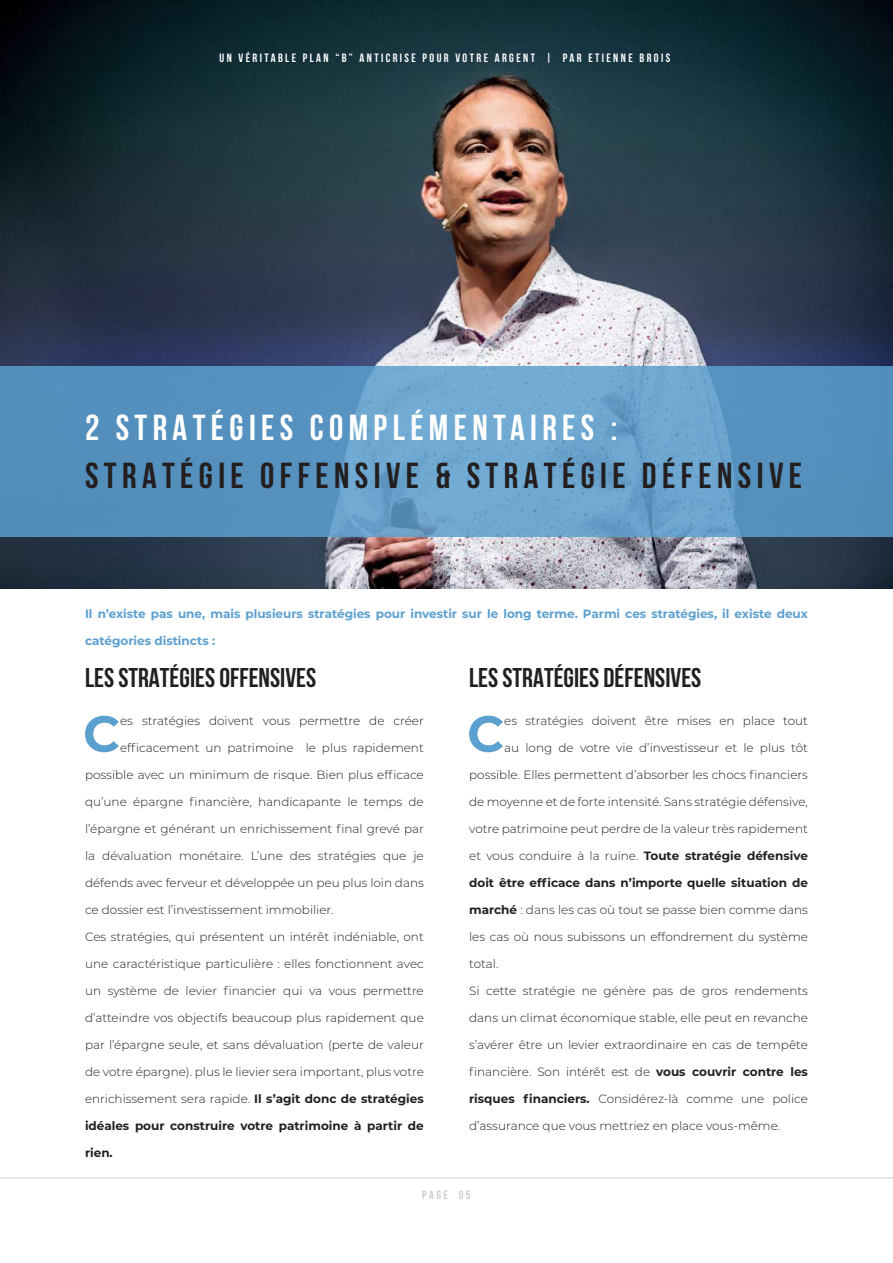
<style>
.page{position:relative;width:893px;height:1263px;background:#fff}
.page>*{position:absolute;margin:0;border:0;box-sizing:border-box;transform-origin:0 0}
.t1{font:700 50.55px "Montserrat";color:#5ca0cf}
.t2{font:700 36px "Bebas Neue";letter-spacing:.15em;color:#231f20}
.t3{font:700 36px "Bebas Neue";letter-spacing:.15em;color:#fff}
.t4{font:700 27px "Bebas Neue";color:#231f20}
.t5{font:300 12px "Montserrat";color:#231f20}
.t6{font:700 12px "Montserrat";color:#5ca0cf}
.t7{font:700 12px "Montserrat";color:#231f20}
.t8{font:700 12px "Bebas Neue";letter-spacing:.2em;color:#fff}
.t9{font:700 12px "Bebas Neue";letter-spacing:.2em;color:#ceccca}
.s1{font-weight:700}
</style>
<div class="page">
<img style="left:0;top:0;width:893px;height:588px">
<svg style="left:0;top:366px;width:893px;height:170px;fill:#5692c0"></svg>
<hr style="left:0;top:1178px;width:893px;height:1px;background:#ceccca">
<p class="t8" style="left:220px;top:51px;width:452px">UN VÉRITABLE PLAN “B” ANTICRISE POUR VOTRE ARGENT | PAR ETIENNE BROIS</p>
<h2 class="t3" style="left:85px;top:408px;width:534px">2 STRATÉGIES COMPLÉMENTAIRES :</h2>
<h2 class="t2" style="left:85px;top:456px;width:719px">STRATÉGIE OFFENSIVE &amp; STRATÉGIE DÉFENSIVE</h2>
<p class="t6" style="left:85px;top:605px;width:724px">Il n’existe pas une, mais plusieurs stratégies pour investir sur le long terme. Parmi ces stratégies, il existe deux</p>
<p class="t6" style="left:85px;top:632px;width:132px">catégories distincts :</p>
<h3 class="t4" style="left:85px;top:662px;width:233px">LES STRATÉGIES OFFENSIVES</h3>
<h3 class="t4" style="left:469px;top:662px;width:234px">LES STRATÉGIES DÉFENSIVES</h3>
<h1 class="t1" style="left:83px;top:697px;width:39px">C</h1>
<p class="t5" style="left:120px;top:712px;width:305px">es stratégies doivent vous permettre de créer</p>
<p class="t5" style="left:120px;top:739px;width:305px">efficacement un patrimoine le plus rapidement</p>
<p class="t5" style="left:85px;top:766px;width:340px">possible avec un minimum de risque. Bien plus efficace</p>
<p class="t5" style="left:85px;top:793px;width:340px">qu’une épargne financière, handicapante le temps de</p>
<p class="t5" style="left:85px;top:820px;width:340px">l’épargne et générant un enrichissement final grevé par</p>
<p class="t5" style="left:85px;top:847px;width:340px">la dévaluation monétaire. L’une des stratégies que je</p>
<p class="t5" style="left:85px;top:874px;width:340px">défends avec ferveur et développée un peu plus loin dans</p>
<p class="t5" style="left:85px;top:901px;width:250px">ce dossier est l’investissement immobilier.</p>
<p class="t5" style="left:85px;top:928px;width:340px">Ces stratégies, qui présentent un intérêt indéniable, ont</p>
<p class="t5" style="left:85px;top:955px;width:340px">une caractéristique particulière : elles fonctionnent avec</p>
<p class="t5" style="left:85px;top:982px;width:340px">un système de levier financier qui va vous permettre</p>
<p class="t5" style="left:85px;top:1009px;width:340px">d’atteindre vos objectifs beaucoup plus rapidement que</p>
<p class="t5" style="left:85px;top:1036px;width:340px">par l’épargne seule, et sans dévaluation (perte de valeur</p>
<p class="t5" style="left:85px;top:1063px;width:340px">de votre épargne). plus le lievier sera important, plus votre</p>
<p class="t5" style="left:85px;top:1090px;width:340px">enrichissement sera rapide. <span class="s1">Il s’agit donc de stratégies</span></p>
<p class="t7" style="left:85px;top:1117px;width:340px">idéales pour construire votre patrimoine à partir de</p>
<p class="t7" style="left:85px;top:1144px;width:29px">rien.</p>
<h1 class="t1" style="left:467px;top:697px;width:39px">C</h1>
<p class="t5" style="left:504px;top:712px;width:305px">es stratégies doivent être mises en place tout</p>
<p class="t5" style="left:504px;top:739px;width:305px">au long de votre vie d’investisseur et le plus tôt</p>
<p class="t5" style="left:469px;top:766px;width:340px">possible. Elles permettent d’absorber les chocs financiers</p>
<p class="t5" style="left:469px;top:793px;width:340px">de moyenne et de forte intensité. Sans stratégie défensive,</p>
<p class="t5" style="left:469px;top:820px;width:340px">votre patrimoine peut perdre de la valeur très rapidement</p>
<p class="t5" style="left:469px;top:847px;width:340px">et vous conduire à la ruine. <span class="s1">Toute stratégie défensive</span></p>
<p class="t7" style="left:469px;top:874px;width:340px">doit être efficace dans n’importe quelle situation de</p>
<p class="t5" style="left:469px;top:901px;width:340px"><span class="s1">marché</span> : dans les cas où tout se passe bien comme dans</p>
<p class="t5" style="left:469px;top:928px;width:340px">les cas où nous subissons un effondrement du système</p>
<p class="t5" style="left:469px;top:955px;width:31px">total.</p>
<p class="t5" style="left:469px;top:982px;width:340px">Si cette stratégie ne génère pas de gros rendements</p>
<p class="t5" style="left:469px;top:1009px;width:340px">dans un climat économique stable, elle peut en revanche</p>
<p class="t5" style="left:469px;top:1036px;width:340px">s’avérer être un levier extraordinaire en cas de tempête</p>
<p class="t5" style="left:469px;top:1063px;width:340px">financière. Son intérêt est de <span class="s1">vous couvrir contre les</span></p>
<p class="t5" style="left:469px;top:1090px;width:340px"><span class="s1">risques financiers.</span> Considérez-là comme une police</p>
<p class="t5" style="left:469px;top:1117px;width:313px">d’assurance que vous mettriez en place vous-même.</p>
<p class="t9" style="left:422px;top:1188px;width:50px">PAGE 05</p>
</div>
